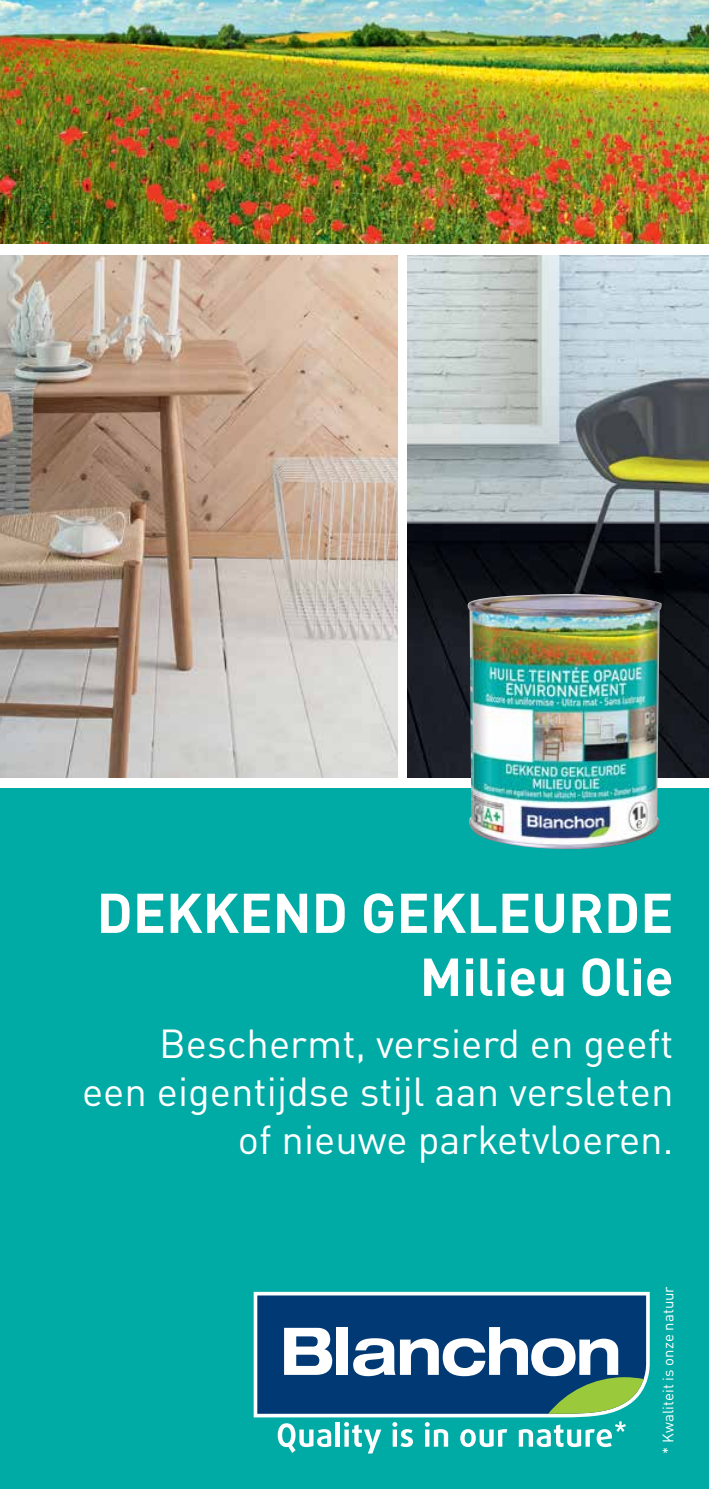
<style>
.page{position:relative;width:709px;height:1489px;background:#fff}
.page>*{position:absolute;margin:0;border:0;box-sizing:border-box;transform-origin:0 0}
.t1{font:700 55px "DIN Pro";color:#fff}
.t2{font:700 52.5px "DIN Pro";color:#fff}
.t3{font:40px/48px "DIN Pro";color:#fff;text-align:right}
.t4{font:15px "DIN Pro";color:#fff}
</style>
<div class="page">
<div style="left:0;top:788px;width:709px;height:700px;background:#00aaa5"></div>
<img style="left:407px;top:255px;width:302px;height:522px">
<img style="left:0;top:0;width:709px;height:244px">
<img style="left:0;top:255px;width:397px;height:522px">
<svg style="left:254px;top:1291px;width:396px;height:126px;background:#c2e3e5"></svg>
<div style="left:257px;top:1295px;width:390px;height:118px;background:#003974"></div>
<svg style="left:284px;top:1327px;width:48px;height:47px;background:#b7c7d8"></svg>
<div style="left:337px;top:1326px;width:11px;height:48px;background:#fff"></div>
<svg style="left:353px;top:1326px;width:290px;height:87px;background:#497591"></svg>
<svg style="left:278px;top:1423px;width:53px;height:29px"></svg>
<div style="left:335px;top:1421px;width:5px;height:25px;background:#fff"></div>
<svg style="left:344px;top:1422px;width:37px;height:31px"></svg>
<svg style="left:392px;top:1422px;width:21px;height:24px"></svg>
<svg style="left:425px;top:1422px;width:23px;height:24px"></svg>
<svg style="left:460px;top:1429px;width:47px;height:17px"></svg>
<svg style="left:519px;top:1421px;width:106px;height:25px"></svg>
<img style="left:466px;top:594px;width:196px;height:256px">
<h1 class="t1" style="left:97px;top:867px;width:578px">DEKKEND GEKLEURDE</h1>
<h2 class="t2" style="left:420px;top:933px;width:255px">Milieu Olie</h2>
<p class="t3" style="left:82px;top:1015px;width:593px">Beschermt, versierd en geeft<br>een eigentijdse stijl aan versleten of nieuwe parketvloeren.</p>
<p class="t4" style="left:656px;top:1453px;width:169px;rotate:-90deg">* Kwaliteit is onze natuur</p>
</div>
